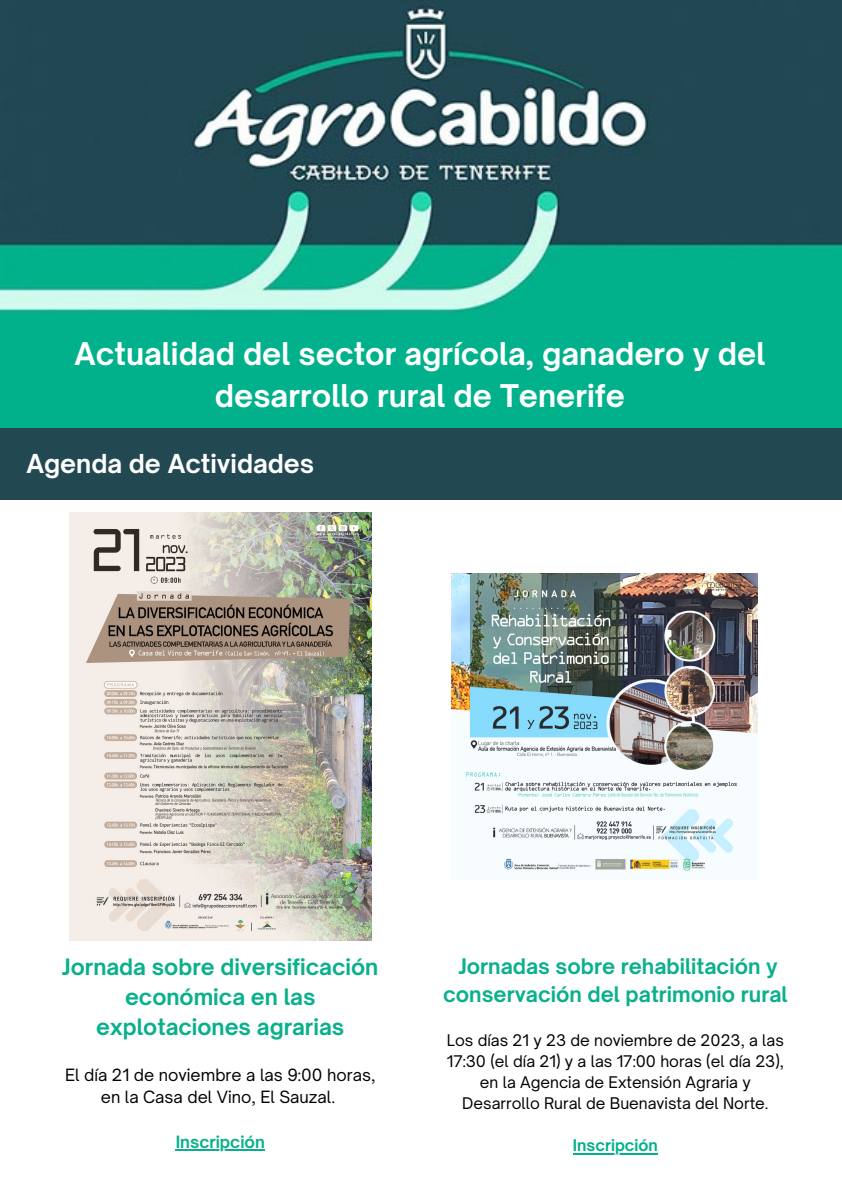
<style>
.page{position:relative;width:842px;height:1191px;background:#fff}
.page>*{position:absolute;margin:0;border:0;box-sizing:border-box;transform-origin:0 0}
.t1{font:700 30px/42px "Open Sauce One";color:#fff;text-align:center}
.t2{font:700 25px "Open Sauce One";color:#fff}
.t3{font:700 21.7px/30px "Open Sauce One";color:#0ab08c;text-align:center}
.t4{font:700 20.6px/28.5px "Open Sauce One";color:#0ab08c;text-align:center}
.t5{font:16.2px/22.5px "Open Sauce One";color:#000;text-align:center}
.t6{font:700 16.2px "Open Sauce One";color:#0ab08c}
.t7{font:15.4px/21px "Open Sauce One";color:#000;text-align:center}
.t8{font:700 15.4px "Open Sauce One";color:#00b18c}
</style>
<div class="page">
<img style="left:0;top:0;width:842px;height:328px">
<div style="left:0;top:328px;width:842px;height:100px;background:#00b18c"></div>
<div style="left:0;top:428px;width:842px;height:71px;background:#224852"></div>
<img style="left:69px;top:513px;width:302px;height:427px">
<hr style="left:176px;top:1149px;width:89px;height:1px;background:#0ab08c">
<img style="left:451px;top:573px;width:306px;height:298px">
<hr style="left:573px;top:1152px;width:85px;height:2px;background:#00b18c">
<p class="t1" style="left:75px;top:333px;width:692px">Actualidad del sector agrícola, ganadero y del desarrollo rural de Tenerife</p>
<p class="t2" style="left:26px;top:447px;width:289px">Agenda de Actividades</p>
<p class="t3" style="left:62px;top:951px;width:318px">Jornada sobre diversificación económica en las explotaciones agrarias</p>
<p class="t5" style="left:65px;top:1063px;width:312px">El día 21 de noviembre a las 9:00 horas, en la Casa del Vino, El Sauzal.</p>
<p class="t6" style="left:176px;top:1131px;width:91px">Inscripción</p>
<p class="t4" style="left:443px;top:951px;width:346px">Jornadas sobre rehabilitación y conservación del patrimonio rural</p>
<p class="t7" style="left:447px;top:1028px;width:339px">Los días 21 y 23 de noviembre de 2023, a las 17:30 (el día 21) y a las 17:00 horas (el día 23), en la Agencia de Extensión Agraria y Desarrollo Rural de Buenavista del Norte.</p>
<p class="t8" style="left:573px;top:1135px;width:86px">Inscripción</p>
</div>
